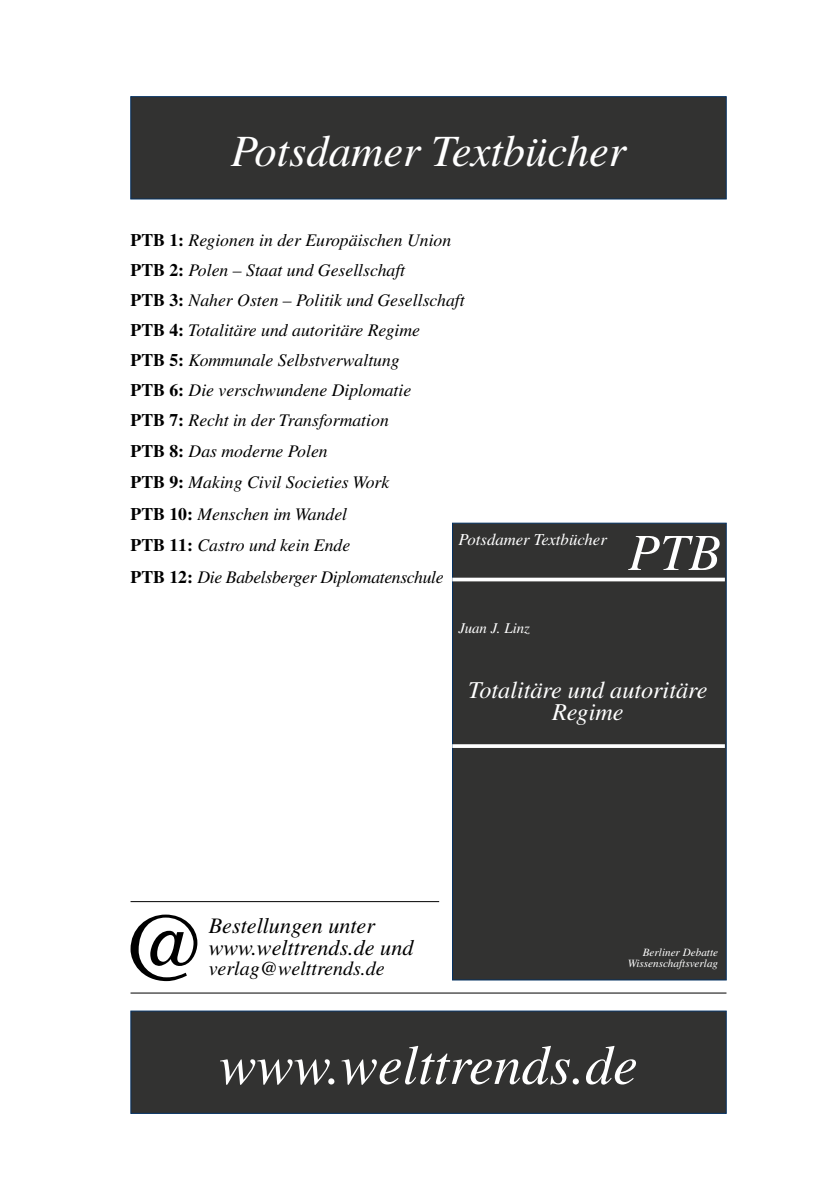
<style>
.page{position:relative;width:840px;height:1191px;background:#fff}
.page>*{position:absolute;margin:0;border:0;box-sizing:border-box;transform-origin:0 0}
.Fließtext{font:italic 55.8px "Times";color:#fff}
.Fließtext-2{font:italic 52px "Times";color:#fff}
.Fließtext-3{font:italic 44.6px "Times";color:#fff}
.Fließtext-4{font:italic 24.2px "Times";color:#fff}
.t1{font:italic 22.2px/22.2px "Times";color:#000}
.t2{font:italic 20px "Times";color:#000}
.Fließtext-5{font:italic 17.6px "Times";color:#000}
.Fließtext-6{font:italic 17.6px "Times";letter-spacing:-.02em;color:#000}
.Fließtext-7{font:italic 16.8px "Times";color:#fff}
.Fließtext-8{font:italic 14.8px "Times";color:#fff}
.Fließtext-9{font:italic 11.2px "Times";color:#fff}
.s1{font-weight:700;font-style:normal}
</style>
<div class="page">
<div style="left:130px;top:96px;width:596px;height:103px;background:#323231;border:1px solid #043162"></div>
<hr style="left:130px;top:901px;width:309px;height:1px;background:#000">
<hr style="left:130px;top:992px;width:596px;height:1px;background:#000">
<div style="left:452px;top:523px;width:274px;height:457px;background:#323231;border:1px solid #043162"></div>
<svg style="left:452px;top:577px;width:272px;height:4px"></svg>
<svg style="left:452px;top:744px;width:272px;height:4px"></svg>
<div style="left:130px;top:1010px;width:596px;height:103px;background:#323231;border:1px solid #043162"></div>
<svg style="left:130px;top:914px;width:67px;height:67px"></svg>
<p class="Fließtext-3" style="left:231px;top:126px;width:397px">Potsdamer Textbücher</p>
<p class="Fließtext-5" style="left:130px;top:230px;width:322px"><span class="s1">PTB 1:</span> Regionen in der Europäischen Union</p>
<p class="Fließtext-5" style="left:130px;top:260px;width:276px"><span class="s1">PTB 2:</span> Polen – Staat und Gesellschaft</p>
<p class="Fließtext-5" style="left:130px;top:290px;width:335px"><span class="s1">PTB 3:</span> Naher Osten – Politik und Gesellschaft</p>
<p class="Fließtext-5" style="left:130px;top:320px;width:291px"><span class="s1">PTB 4:</span> Totalitäre und autoritäre Regime</p>
<p class="Fließtext-5" style="left:130px;top:350px;width:270px"><span class="s1">PTB 5:</span> Kommunale Selbstverwaltung</p>
<p class="Fließtext-5" style="left:130px;top:380px;width:282px"><span class="s1">PTB 6:</span> Die verschwundene Diplomatie</p>
<p class="Fließtext-5" style="left:130px;top:410px;width:260px"><span class="s1">PTB 7:</span> Recht in der Transformation</p>
<p class="Fließtext-5" style="left:130px;top:441px;width:199px"><span class="s1">PTB 8:</span> Das moderne Polen</p>
<p class="Fließtext-5" style="left:130px;top:473px;width:260px"><span class="s1">PTB 9:</span> Making Civil Societies Work</p>
<p class="Fließtext-5" style="left:130px;top:504px;width:218px"><span class="s1">PTB 10:</span> Menschen im Wandel</p>
<p class="Fließtext-5" style="left:130px;top:536px;width:221px"><span class="s1">PTB 11:</span> Castro und kein Ende</p>
<p class="Fließtext-6" style="left:130px;top:567px;width:314px"><span class="s1">PTB 12:</span> Die Babelsberger Diplomatenschule</p>
<p class="Fließtext-7" style="left:458px;top:530px;width:150px">Potsdamer Textbücher</p>
<p class="Fließtext-2" style="left:628px;top:524px;width:94px">PTB</p>
<p class="Fließtext-8" style="left:458px;top:619px;width:73px">Juan J. Linz</p>
<p class="Fließtext-4" style="left:468px;top:676px;width:240px">Totalitäre und autoritäre</p>
<p class="Fließtext-4" style="left:551px;top:698px;width:73px">Regime</p>
<p class="t1" style="left:209px;top:915px;width:206px">Bestellungen unter www.welttrends.de und</p>
<p class="t2" style="left:209px;top:957px;width:177px">verlag@welttrends.de</p>
<p class="Fließtext-9" style="left:642px;top:946px;width:77px">Berliner Debatte</p>
<p class="Fließtext-9" style="left:627px;top:957px;width:92px">Wissenschaftsverlag</p>
<p class="Fließtext" style="left:219px;top:1034px;width:420px">www.welttrends.de</p>
</div>
